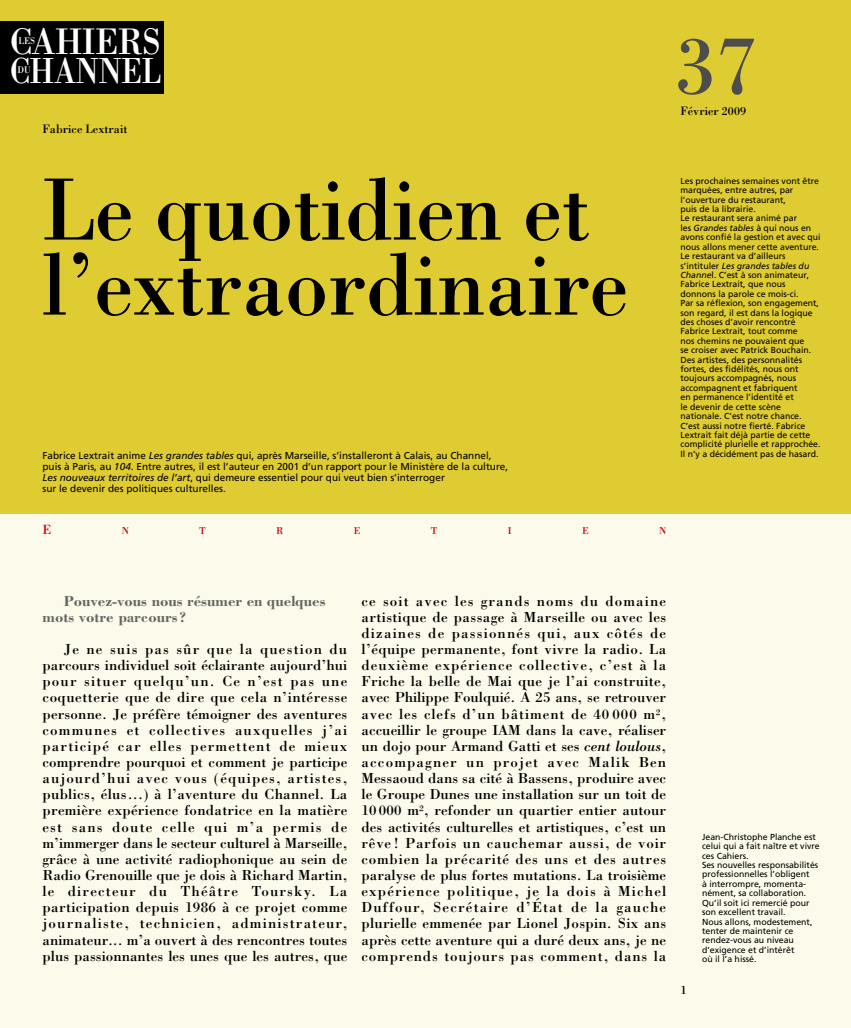
<style>
.page{position:relative;width:851px;height:1028px;background:#fff}
.page>*{position:absolute;margin:0;border:0;box-sizing:border-box;transform-origin:0 0}
.t1{font:91.25px/75px "Bodoni";letter-spacing:-.005em;color:#000;scale:.95 1}
.t2{font:85px "Bodoni";color:#4d4d4d}
.t3{font:38.12px "Bodoni";letter-spacing:-.02em;color:#fff;scale:.92 1}
.t4{font:37.38px "Bodoni";letter-spacing:-.01em;color:#fff;scale:.85 1}
.t5{font:15px/16.1px "Bodoni";color:#000;text-align:justify}
.t6{font:700 15px/16.1px "Bodoni";color:#666}
.t7{font:13.75px "Bodoni";color:#ca0016}
.t8{font:12.62px "Bodoni";color:#000}
.t9{font:12.5px "Bodoni";color:#000}
.t10{font:10.25px "Bodoni";color:#ca0016}
.t11{font:10px/10.8px "Frutiger";color:#000}
.t12{font:10px "Bodoni";color:#fff;scale:.92 1}
.t13{font:8.75px/9.4px "Frutiger";color:#000}
.s1{font-style:italic}
</style>
<div class="page">
<div style="left:0;top:514px;width:850px;height:514px;background:#fcfaeb"></div>
<div style="left:0;top:0;width:850px;height:514px;background:#dfcb32"></div>
<div style="left:0;top:21px;width:164px;height:73px;background:#000"></div>
<h3 class="t3" style="left:10px;top:18px;width:166px">CAHIERS</h3>
<h3 class="t4" style="left:10px;top:48px;width:180px">CHANNEL</h3>
<p class="t12" style="left:18px;top:35px;width:20px">LES</p>
<p class="t12" style="left:17px;top:64px;width:16px">DU</p>
<p class="t8" style="left:43px;top:121px;width:86px">Fabrice Lextrait</p>
<h2 class="t2" style="left:675px;top:14px;width:84px">37</h2>
<p class="t9" style="left:680px;top:103px;width:67px">Février 2009</p>
<h1 class="t1" style="left:43px;top:170px;width:618px">Le quotidien et l’extraordinaire</h1>
<p class="t11" style="left:43px;top:451px;width:467px">Fabrice Lextrait anime <span class="s1">Les grandes tables</span> qui, après Marseille, s’installeront à Calais, au Channel, puis à Paris, au <span class="s1">104</span>. Entre autres, il est l’auteur en 2001 d’un rapport pour le Ministère de la culture, <span class="s1">Les nouveaux territoires de l’art</span>, qui demeure essentiel pour qui veut bien s’interroger<br>sur le devenir des politiques culturelles.</p>
<p class="t7" style="left:43px;top:521px;width:10px">E</p>
<p class="t10" style="left:122px;top:524px;width:9px">N</p>
<p class="t10" style="left:199px;top:524px;width:8px">T</p>
<p class="t10" style="left:276px;top:524px;width:9px">R</p>
<p class="t10" style="left:354px;top:524px;width:8px">E</p>
<p class="t10" style="left:431px;top:524px;width:8px">T</p>
<p class="t10" style="left:508px;top:524px;width:5px">I</p>
<p class="t10" style="left:582px;top:524px;width:8px">E</p>
<p class="t10" style="left:659px;top:524px;width:9px">N</p>
<p class="t13" style="left:680px;top:177px;width:142px">Les prochaines semaines vont être marquées, entre autres, par l’ouverture du restaurant,<br>puis de la librairie.<br>Le restaurant sera animé par<br>les <span class="s1">Grandes tables</span> à qui nous en avons confié la gestion et avec qui nous allons mener cette aventure.<br>Le restaurant va d’ailleurs s’intituler <span class="s1">Les grandes tables du<br>Channe</span>l. C’est à son animateur,<br>Fabrice Lextrait, que nous donnons la parole ce mois-ci.<br>Par sa réflexion, son engagement, son regard, il est dans la logique des choses d’avoir rencontré<br>Fabrice Lextrait, tout comme<br>nos chemins ne pouvaient que<br>se croiser avec Patrick Bouchain.<br>Des artistes, des personnalités fortes, des fidélités, nous ont toujours accompagnés, nous accompagnent et fabriquent<br>en permanence l’identité et<br>le devenir de cette scène nationale. C’est notre chance.<br>C’est aussi notre fierté. Fabrice<br>Lextrait fait déjà partie de cette complicité plurielle et rapprochée.<br>Il n’y a décidément pas de hasard.</p>
<p class="t6" style="left:43px;top:592px;width:284px;text-indent:21px">Pouvez-vous nous résumer en quelques mots votre parcours?</p>
<p class="t5" style="left:43px;top:641px;width:306px;text-indent:21px">Je ne suis pas sûr que la question du parcours individuel soit éclairante aujourd’hui pour situer quelqu’un. Ce n’est pas une coquetterie que de dire que cela n’intéresse personne. Je préfère témoigner des aventures communes et collectives auxquelles j’ai participé car elles permettent de mieux comprendre pourquoi et comment je participe aujourd’hui avec vous (équipes, artistes, publics, élus...) à l’aventure du Channel. La première expérience fondatrice en la matière est sans doute celle qui m’a permis de m’immerger dans le secteur culturel à Marseille, grâce à une activité radiophonique au sein de Radio Grenouille que je dois à Richard Martin, le directeur du Théâtre Toursky. La participation depuis 1986 à ce projet comme journaliste, technicien, administrateur, animateur... m’a ouvert à des rencontres toutes plus passionnantes les unes que les autres, que</p>
<p class="t5" style="left:361px;top:592px;width:306px">ce soit avec les grands noms du domaine artistique de passage à Marseille ou avec les dizaines de passionnés qui, aux côtés de l’équipe permanente, font vivre la radio. La deuxième expérience collective, c’est à la Friche la belle de Mai que je l’ai construite, avec Philippe Foulquié. À 25 ans, se retrouver avec les clefs d’un bâtiment de 40 000 m², accueillir le groupe IAM dans la cave, réaliser un dojo pour Armand Gatti et ses <span class="s1">cent loulous</span>, accompagner un projet avec Malik Ben Messaoud dans sa cité à Bassens, produire avec le Groupe Dunes une installation sur un toit de 10 000 m², refonder un quartier entier autour des activités culturelles et artistiques, c’est un rêve ! Parfois un cauchemar aussi, de voir combien la précarité des uns et des autres paralyse de plus fortes mutations. La troisième expérience politique, je la dois à Michel Duffour, Secrétaire d’État de la gauche plurielle emmenée par Lionel Jospin. Six ans après cette aventure qui a duré deux ans, je ne comprends toujours pas comment, dans la</p>
<p class="t9" style="left:680px;top:982px;width:8px">1</p>
<p class="t13" style="left:702px;top:832px;width:119px">Jean-Christophe Planche est celui qui a fait naître et vivre ces Cahiers.<br>Ses nouvelles responsabilités professionnelles l’obligent<br>à interrompre, momenta&shy;nément, sa collaboration.<br>Qu’il soit ici remercié pour son excellent travail.<br>Nous allons, modestement, tenter de maintenir ce rendez-vous au niveau d’exigence et d’intérêt<br>où il l’a hissé.</p>
</div>
